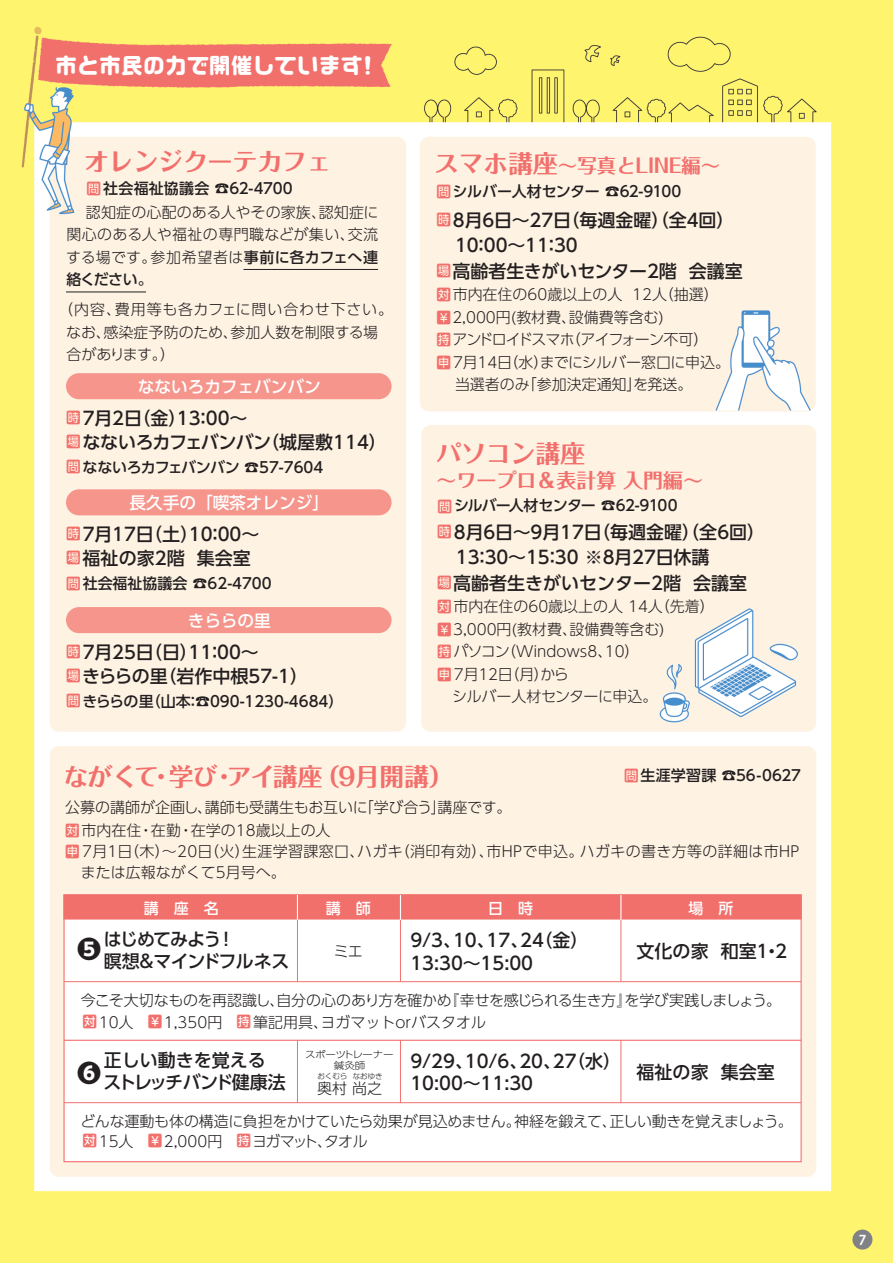
<style>
.page{position:relative;width:893px;height:1263px;background:#fff}
.page>*{position:absolute;margin:0;border:0;box-sizing:border-box;transform-origin:0 0}
.t1{font:700 24.75px "Folk Pro";letter-spacing:-.02em;color:#f2706c}
.t2{font:700 24.75px "Folk Pro";color:#f2706c}
.t3{font:800 24px "UD Shin Go Pro";color:#231f20}
.t4{font:22.05px "Mart Futomaru Gothic Neo";color:#fff}
.t5{font:700 19.95px "Folk Pro";color:#f2706c}
.t6{font:700 19.5px "Folk Pro";color:#f2706c}
.t7{font:500 18px/24px "UD Shin Go Pro";color:#231f20}
.t8{font:500 18px/22.5px "UD Shin Go Pr 6";color:#231f20}
.t9{font:500 18px/22.5px "UD Shin Go Pr 6";letter-spacing:-.055em;color:#231f20}
.t10{font:500 16.65px "UD Shin Go Pro";color:#fff}
.t11{font:300 15px/22.5px "UD Shin Go Pro";color:#231f20}
.t12{font:300 15px/21px "UD Shin Go Pro";letter-spacing:.02em;color:#231f20}
.t13{font:300 15px "UD Shin Go Pro";letter-spacing:-.03em;color:#231f20}
.t14{font:500 15px "UD Shin Go Pro";color:#231f20}
.t15{font:300 15px "UD Shin Go Pro";letter-spacing:-.02em;color:#231f20}
.t16{font:500 15px "UD Shin Go Pro";letter-spacing:-.03em;color:#231f20}
.t17{font:500 15px "UD Shin Go Pro";letter-spacing:-.025em;color:#231f20}
.t18{font:500 15px "UD Shin Go Pro";letter-spacing:-.05em;color:#231f20}
.t19{font:500 15px "UD Shin Go Pro";color:#fff}
.t20{font:13.5px "Hiragino UD Sans R Std N W6";color:#fff}
.t21{font:300 9.45px/10.8px "UD Shin Go Pr 6";letter-spacing:-.035em;color:#231f20;text-align:center;scale:1.11 1}
.t22{font:300 7.5px "Shin Go Pro";color:#231f20}
.s1{font-weight:500}
.s2{font-size:24.75px}
.s3{color:#f2706c}
</style>
<div class="page">
<img style="left:0;top:0;width:893px;height:1263px">
<div style="left:852px;top:1230px;width:20px;height:20px;background:#808285;border-radius:50%"></div>
<div style="left:66px;top:373px;width:326px;height:26px;background:#f5958c;border-radius:13px"></div>
<div style="left:66px;top:607px;width:326px;height:26px;background:#f5958c;border-radius:13px"></div>
<div style="left:66px;top:489px;width:326px;height:26px;background:#f5958c;border-radius:13px"></div>
<hr style="left:66px;top:292px;width:80px;height:1px;background:#231f20">
<hr style="left:243px;top:269px;width:135px;height:1px;background:#231f20">
<div style="left:64px;top:895px;width:737px;height:267px;background:#fff"></div>
<hr style="left:64px;top:1040px;width:737px;height:1px;background:#f2706c">
<hr style="left:64px;top:981px;width:737px;height:1px;background:#f2706c">
<hr style="left:64px;top:1102px;width:737px;height:1px;background:#f2706c">
<hr style="left:400px;top:920px;width:1px;height:61px;background:#f2706c">
<hr style="left:297px;top:920px;width:1px;height:61px;background:#f2706c">
<hr style="left:400px;top:1040px;width:1px;height:63px;background:#f2706c">
<hr style="left:297px;top:1040px;width:1px;height:63px;background:#f2706c">
<div style="left:63px;top:894px;width:739px;height:26px;background:#f2706c;border:1px solid #f2706c"></div>
<hr style="left:621px;top:920px;width:1px;height:61px;background:#f2706c">
<hr style="left:621px;top:1040px;width:1px;height:63px;background:#f2706c">
<svg style="left:620px;top:895px;width:1px;height:25px"></svg>
<svg style="left:400px;top:895px;width:1px;height:25px"></svg>
<svg style="left:297px;top:895px;width:1px;height:25px"></svg>
<svg style="left:87px;top:181px;width:13px;height:14px"></svg>
<svg style="left:67px;top:411px;width:13px;height:14px"></svg>
<svg style="left:67px;top:435px;width:13px;height:14px"></svg>
<svg style="left:67px;top:460px;width:13px;height:14px"></svg>
<svg style="left:67px;top:645px;width:13px;height:14px"></svg>
<svg style="left:67px;top:669px;width:13px;height:14px"></svg>
<svg style="left:67px;top:694px;width:13px;height:14px"></svg>
<svg style="left:67px;top:527px;width:13px;height:14px"></svg>
<svg style="left:67px;top:551px;width:13px;height:14px"></svg>
<svg style="left:67px;top:576px;width:13px;height:14px"></svg>
<svg style="left:66px;top:845px;width:13px;height:14px"></svg>
<svg style="left:625px;top:769px;width:13px;height:14px"></svg>
<svg style="left:437px;top:213px;width:13px;height:14px"></svg>
<svg style="left:437px;top:263px;width:13px;height:14px"></svg>
<svg style="left:437px;top:310px;width:13px;height:14px"></svg>
<svg style="left:437px;top:333px;width:13px;height:13px"></svg>
<svg style="left:437px;top:355px;width:13px;height:14px"></svg>
<svg style="left:437px;top:185px;width:13px;height:14px"></svg>
<svg style="left:438px;top:524px;width:13px;height:14px"></svg>
<svg style="left:438px;top:575px;width:13px;height:14px"></svg>
<svg style="left:438px;top:622px;width:13px;height:14px"></svg>
<svg style="left:438px;top:645px;width:13px;height:14px"></svg>
<svg style="left:438px;top:667px;width:13px;height:14px"></svg>
<svg style="left:438px;top:499px;width:13px;height:14px"></svg>
<h3 class="t4" style="left:55px;top:52px;width:319px">市と市民の力で開催しています!</h3>
<h1 class="t2" style="left:84px;top:140px;width:249px">オレンジクーテカフェ</h1>
<p class="t14" style="left:103px;top:176px;width:191px">社会福祉協議会 ☎62-4700</p>
<p class="t11" style="left:66px;top:200px;width:314px;text-align:justify;text-indent:20px">認知症の心配のある人やその家族、認知症に関心のある人や福祉の専門職などが集い、交流する場です。参加希望者は<span class="s1">事前に各カフェへ連絡ください。</span></p>
<p class="t11" style="left:66px;top:298px;width:328px;text-indent:-8px">（内容、費用等も各カフェに問い合わせ下さい。なお、感染症予防のため、参加人数を制限する場合があります。）</p>
<p class="t10" style="left:138px;top:373px;width:185px">なないろカフェバンバン</p>
<p class="t7" style="left:83px;top:406px;width:306px">7月2日（金）13：00～<br>なないろカフェバンバン（城屋敷114）</p>
<p class="t16" style="left:83px;top:455px;width:242px">なないろカフェバンバン ☎57-7604</p>
<p class="t10" style="left:129px;top:489px;width:201px">長久手の「喫茶オレンジ」</p>
<p class="t7" style="left:83px;top:522px;width:178px">7月17日（土）10：00～福祉の家2階 集会室</p>
<p class="t14" style="left:83px;top:571px;width:191px">社会福祉協議会 ☎62-4700</p>
<p class="t10" style="left:188px;top:607px;width:85px">きららの里</p>
<p class="t7" style="left:82px;top:640px;width:227px">7月25日（日）11：00～<br>きららの里（岩作中根57-1）</p>
<p class="t14" style="left:82px;top:689px;width:263px">きららの里（山本：☎090-1230-4684）</p>
<h3 class="t6" style="left:434px;top:149px;width:288px"><span class="s2">スマホ講座</span>～写真とLINE編～</h3>
<p class="t7" style="left:437px;top:206px;width:299px;line-height:25.5px;text-indent:16px">8月6日～27日（毎週金曜）（全4回）　10：00～11：30</p>
<p class="t7" style="left:452px;top:258px;width:292px">高齢者生きがいセンター2階 会議室</p>
<p class="t11" style="left:452px;top:283px;width:279px;text-indent:-15px"><span class="s3">✓</span>市内在住の60歳以上の人 12人（抽選）<br>2,000円(教材費、設備費等含む)<br>アンドロイドスマホ（アイフォーン不可）<br>7月14日（水）までにシルバー窓口に申込。当選者のみ「参加決定通知」を発送。　</p>
<p class="t17" style="left:453px;top:180px;width:230px">シルバー人材センター ☎62-9100</p>
<h1 class="t2" style="left:437px;top:432px;width:150px">パソコン講座</h1>
<h3 class="t5" style="left:437px;top:464px;width:268px">～ワープロ＆表計算入門編～</h3>
<p class="t18" style="left:454px;top:493px;width:225px">シルバー人材センター ☎62-9100</p>
<p class="t7" style="left:438px;top:519px;width:329px;line-height:25.5px;text-indent:16px">8月6日～9月17日（毎週金曜）（全6回）　13：30～15：30 ※8月27日休講</p>
<p class="t7" style="left:453px;top:570px;width:295px">高齢者生きがいセンター2階 会議室</p>
<p class="t11" style="left:438px;top:595px;width:278px"><span class="s3">✓</span>市内在住の60歳以上の人 14人（先着）</p>
<p class="t11" style="left:453px;top:617px;width:213px">3,000円(教材費、設備費等含む)</p>
<p class="t11" style="left:453px;top:640px;width:188px">パソコン（Windows8、10）</p>
<p class="t11" style="left:454px;top:662px;width:116px">7月12日（月）から</p>
<p class="t13" style="left:438px;top:684px;width:221px">　シルバー人材センターに申込。</p>
<h1 class="t1" style="left:64px;top:755px;width:391px">ながくて<span class="s1">・</span>学び<span class="s1">・</span>アイ講座（9月開講）</h1>
<p class="t14" style="left:641px;top:763px;width:162px">生涯学習課 ☎56-0627</p>
<p class="t11" style="left:65px;top:795px;width:448px">公募の講師が企画し、講師も受講生もお互いに「学び合う」講座です。</p>
<p class="t12" style="left:81px;top:820px;width:720px;text-indent:-15px"><span class="s3">✓</span>市内在住・在勤・在学の18歳以上の人<br>7月1日（木）～20日（火）生涯学習課窓口、ハガキ（消印有効）、市HPで申込。ハガキの書き方等の詳細は市HPまたは広報ながくて5月号へ。</p>
<p class="t19" style="left:144px;top:896px;width:77px">講　座　名</p>
<p class="t19" style="left:326px;top:896px;width:46px">講　師</p>
<p class="t19" style="left:488px;top:896px;width:46px">日　時</p>
<p class="t19" style="left:689px;top:896px;width:46px">場　所</p>
<p class="t9" style="left:104px;top:927px;width:187px">はじめてみよう！<br>瞑想＆マインドフルネス</p>
<p class="t7" style="left:410px;top:929px;width:180px;line-height:22.5px">9/3、10、17、24（金）<br>13:30～15:00</p>
<h2 class="t3" style="left:77px;top:930px;width:25px">❺</h2>
<p class="t7" style="left:637px;top:939px;width:155px">文化の家 和室１・２</p>
<p class="t13" style="left:81px;top:988px;width:702px">今こそ大切なものを再認識し、自分の心のあり方を確かめ『幸せを感じられる生き方』を学び実践しましょう。</p>
<p class="t11" style="left:334px;top:939px;width:30px">ミエ</p>
<p class="t11" style="left:83px;top:1010px;width:405px"><span class="s3">✓</span>10人　 1,350円　 筆記用具、ヨガマットorバスタオル</p>
<p class="t21" style="left:305px;top:1049px;width:81px">スポーツトレーナー鍼灸師</p>
<p class="t8" style="left:104px;top:1048px;width:184px">正しい動きを覚えるストレッチバンド健康法</p>
<p class="t7" style="left:410px;top:1049px;width:212px;line-height:22.5px">9/29、10/6、20、27（水）<br>10:00～11:30</p>
<p class="t15" style="left:81px;top:1109px;width:714px">どんな運動も体の構造に負担をかけていたら効果が見込めません。神経を鍛えて、正しい動きを覚えましょう。</p>
<h2 class="t3" style="left:77px;top:1053px;width:25px">❻</h2>
<p class="t7" style="left:637px;top:1059px;width:140px">福祉の家 集会室</p>
<p class="t22" style="left:317px;top:1070px;width:67px">おくむら なおゆき</p>
<p class="t11" style="left:317px;top:1076px;width:66px">奥村 尚之</p>
<p class="t13" style="left:83px;top:1129px;width:286px"><span class="s3">✓</span>15人　 2,000円　 ヨガマット、タオル</p>
<p class="t20" style="left:858px;top:1230px;width:10px">7</p>
</div>
